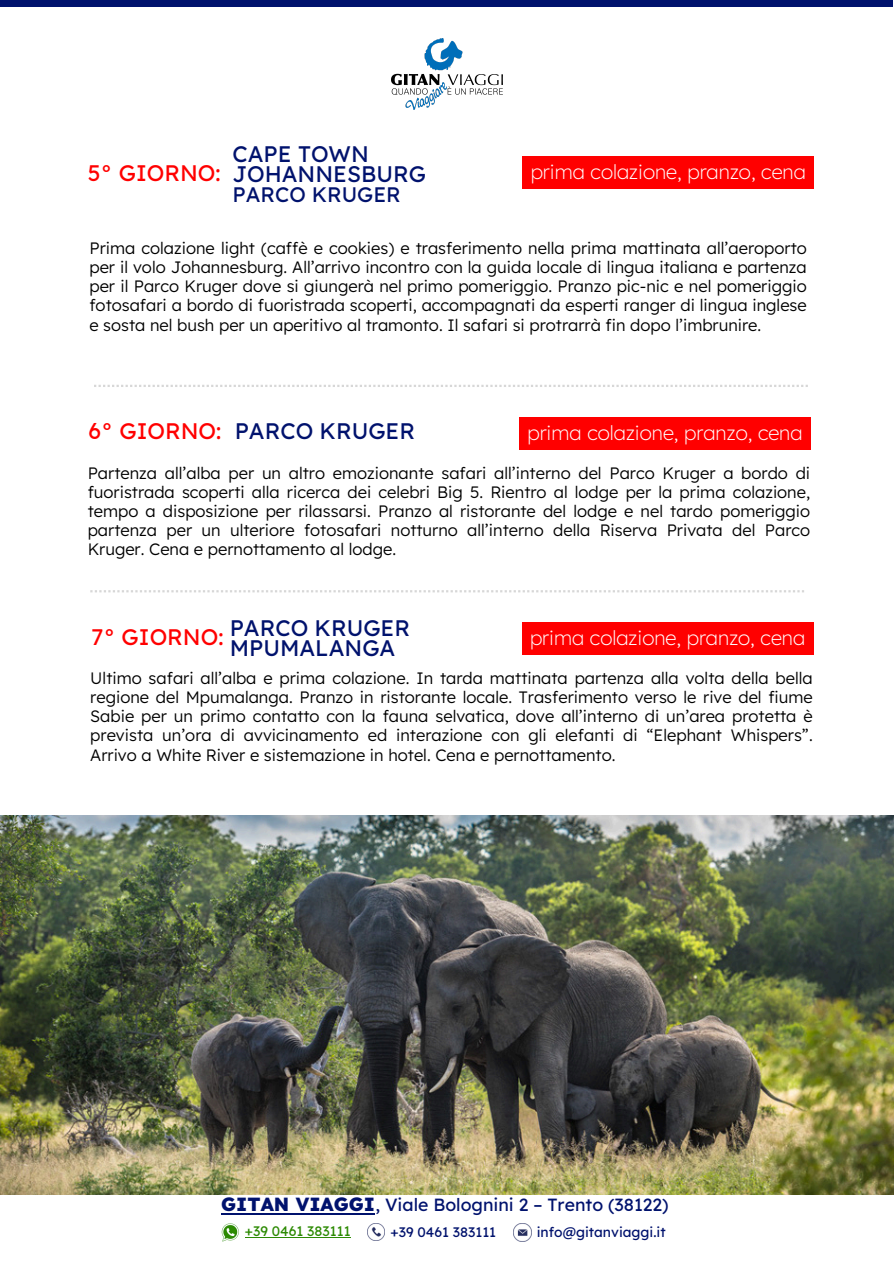
<style>
.page{position:relative;width:894px;height:1264px;background:#fff}
.page>*{position:absolute;margin:0;border:0;box-sizing:border-box;transform-origin:0 0}
.t1{font:22.5px/20.2px "Lexend";color:#00126d}
.t2{font:22.5px "Lexend";color:#f00}
.t3{font:21px "Lexend";color:#00126d}
.t4{font:200 20.1px "Lexend";color:#fff}
.t5{font:17.7px "Lexend";color:#00126d}
.t6{font:300 16.5px/19.2px "Lexend";color:#000;text-align:justify}
.t7{font:13.8px "Lexend";color:#00126d}
.t8{font:13.8px "Lexend";color:#2c8a03}
.s1{font-weight:800;font-size:19.05px}
</style>
<div class="page">
<img style="left:391px;top:38px;width:111px;height:71px">
<div style="left:1px;top:0;width:891px;height:7px;background:#00126d"></div>
<img style="left:221px;top:1223px;width:18px;height:18px">
<hr style="left:245px;top:1236px;width:105px;height:1px;background:#2c8a03">
<img style="left:367px;top:1223px;width:17px;height:17px">
<img style="left:513px;top:1223px;width:18px;height:18px">
<hr style="left:221px;top:1213px;width:154px;height:1px;background:#00126d">
<div style="left:522px;top:156px;width:291px;height:33px;background:#f00"></div>
<svg style="left:94px;top:385px;width:713px;height:2px"></svg>
<div style="left:519px;top:416px;width:291px;height:33px;background:#f00"></div>
<div style="left:522px;top:622px;width:291px;height:33px;background:#f00"></div>
<svg style="left:90px;top:590px;width:713px;height:2px"></svg>
<img style="left:0;top:815px;width:893px;height:378px">
<h1 class="t2" style="left:88px;top:158px;width:134px">5° GIORNO:</h1>
<h1 class="t1" style="left:232px;top:144px;width:195px">CAPE TOWN<br>JOHANNESBURG</h1>
<h1 class="t3" style="left:232px;top:181px;width:170px">PARCO KRUGER</h1>
<h3 class="t4" style="left:530px;top:159px;width:277px">prima colazione, pranzo, cena</h3>
<p class="t6" style="left:89px;top:238px;width:718px">Prima colazione light (caffè e cookies) e trasferimento nella prima mattinata all’aeroporto per il volo Johannesburg. All’arrivo incontro con la guida locale di lingua italiana e partenza per il Parco Kruger dove si giungerà nel primo pomeriggio. Pranzo pic-nic e nel pomeriggio fotosafari a bordo di fuoristrada scoperti, accompagnati da esperti ranger di lingua inglese e sosta nel bush per un aperitivo al tramonto. Il safari si protrarrà fin dopo l’imbrunire.</p>
<p class="t2" style="left:89px;top:417px;width:134px">6° GIORNO:</p>
<h1 class="t1" style="left:235px;top:421px;width:182px">PARCO KRUGER</h1>
<h1 class="t4" style="left:527px;top:419px;width:277px">prima colazione, pranzo, cena</h1>
<h4 class="t6" style="left:88px;top:463px;width:723px">Partenza all’alba per un altro emozionante safari all’interno del Parco Kruger a bordo di fuoristrada scoperti alla ricerca dei celebri Big 5. Rientro al lodge per la prima colazione, tempo a disposizione per rilassarsi. Pranzo al ristorante del lodge e nel tardo pomeriggio partenza per un ulteriore fotosafari notturno all’interno della Riserva Privata del Parco Kruger. Cena e pernottamento al lodge.</h4>
<h4 class="t2" style="left:91px;top:622px;width:134px">7° GIORNO:</h4>
<p class="t1" style="left:229px;top:617px;width:182px">PARCO KRUGER<br>MPUMALANGA</p>
<p class="t4" style="left:530px;top:625px;width:277px">prima colazione, pranzo, cena</p>
<h3 class="t6" style="left:90px;top:668px;width:723px">Ultimo safari all’alba e prima colazione. In tarda mattinata partenza alla volta della bella regione del Mpumalanga. Pranzo in ristorante locale. Trasferimento verso le rive del fiume Sabie per un primo contatto con la fauna selvatica, dove all’interno di un’area protetta è prevista un’ora di avvicinamento ed interazione con gli elefanti di “Elephant Whispers”.<br>Arrivo a White River e sistemazione in hotel. Cena e pernottamento.</h3>
<h4 class="t5" style="left:221px;top:1193px;width:449px"><span class="s1">GITAN VIAGGI</span>, Viale Bolognini 2 – Trento (38122)</h4>
<p class="t8" style="left:245px;top:1222px;width:107px">+39 0461 383111</p>
<h1 class="t7" style="left:390px;top:1223px;width:107px">+39 0461 383111</h1>
<h1 class="t7" style="left:536px;top:1223px;width:130px">info@gitanviaggi.it</h1>
</div>
